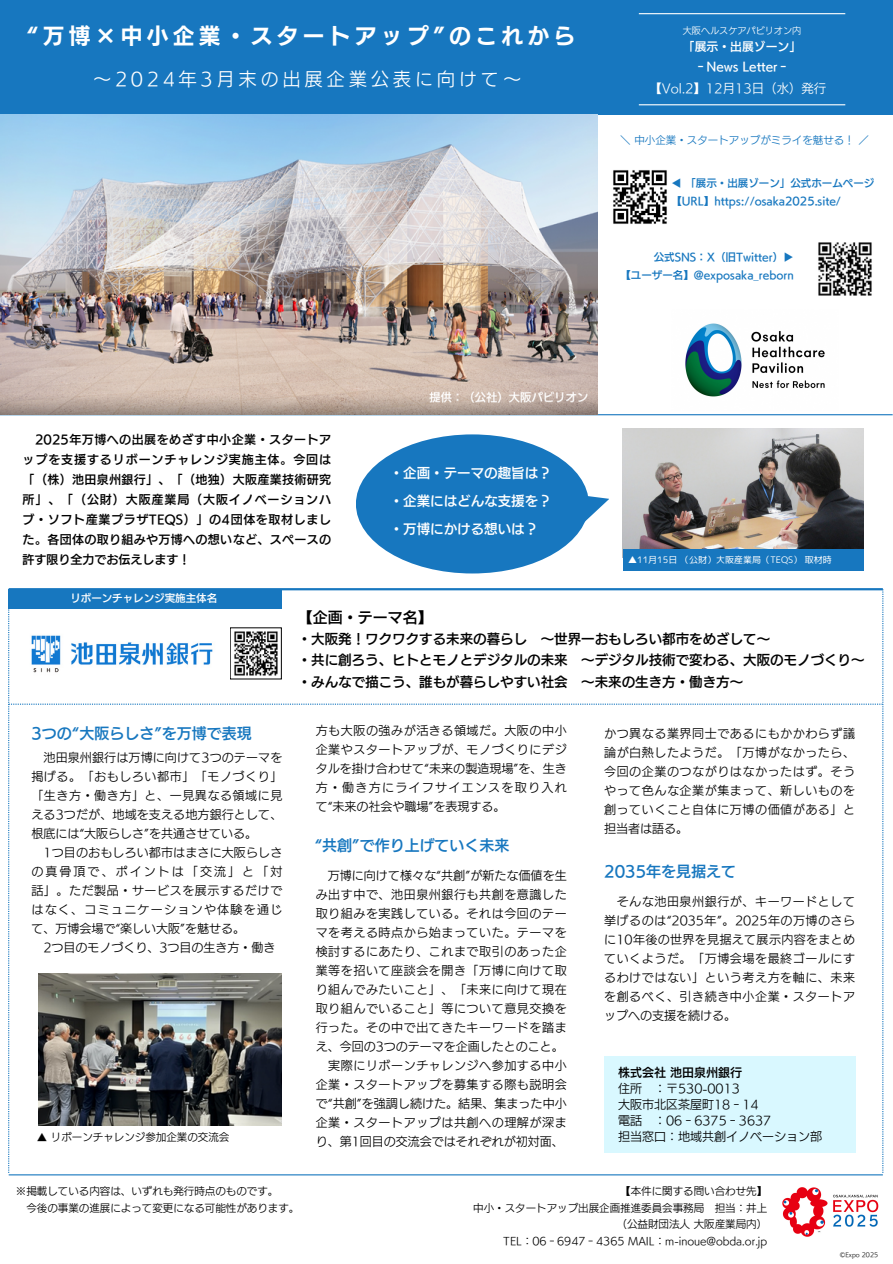
<style>
.page{position:relative;width:893px;height:1264px;background:#fff}
.page>*{position:absolute;margin:0;border:0;box-sizing:border-box;transform-origin:0 0}
.t1{font:21.75px "Canva UD Kakugo Large Pr 6 N B";letter-spacing:.195em;color:#fff}
.t2{font:18.45px "Canva UD Kakugo Small Pr 6 N R";letter-spacing:.195em;color:#fff}
.t3{font:15px "Canva UD Kakugo Large Pr 6 N DB";color:#1777bf}
.t4{font:15px "Canva UD Kakugo Large Pr 6 N DB";color:#000}
.t5{font:13.5px "Canva UD Kakugo Large Pr 6 N DB";color:#000}
.t6{font:13.5px "Canva UD Kakugo Large Pr 6 N DB";color:#fff}
.t7{font:12.45px "Canva UD Kakugo Large Pr 6 N R";color:#fff}
.t8{font:12px/19px "Canva UD Kakugo Large Pr 6 N R";letter-spacing:.05em;color:#000;text-align:justify}
.t9{font:12px/20px "Canva UD Kakugo Large Pr 6 N DB";letter-spacing:.03em;color:#000;text-align:justify}
.t10{font:12px "Canva UD Kakugo Large Pr 6 N R";color:#000}
.t11{font:12px "Canva UD Kakugo Large Pr 6 N DB";color:#000}
.t12{font:11.85px "Canva UD Kakugo Large Pr 6 N DB";color:#fff}
.t13{font:10.5px "Canva UD Kakugo Large Pr 6 N R";color:#000}
.t14{font:10.5px "Canva UD Kakugo Large Pr 6 N DB";color:#1777bf}
.t15{font:10.5px "Canva UD Kakugo Large Pr 6 N R";color:#1777bf}
.t16{font:10.5px "Canva UD Kakugo Large Pr 6 N DB";color:#fefefe}
.t17{font:9.15px "Canva UD Kakugo Large Pr 6 N R";color:#fff}
.t18{font:9px "rounded mplus 1 p regular";color:#fff}
.t19{font:6px "Canva UD Kakugo Large Pr 6 N R";color:#000}
</style>
<div class="page">
<div style="left:0;top:0;width:892px;height:115px;background:#1777bf"></div>
<hr style="left:638px;top:104px;width:207px;height:1px;background:#fff">
<img style="left:622px;top:428px;width:241px;height:121px">
<hr style="left:0;top:414px;width:892px;height:1px;background:#1777bf">
<hr style="left:638px;top:13px;width:207px;height:1px;background:#fff">
<img style="left:818px;top:242px;width:54px;height:54px">
<img style="left:613px;top:170px;width:54px;height:54px">
<img style="left:685px;top:323px;width:140px;height:74px">
<div style="left:622px;top:549px;width:241px;height:21px;background:#1777bf"></div>
<img style="left:0;top:114px;width:597px;height:300px">
<hr style="left:9px;top:588px;width:873px;height:2px;background:#1777bf">
<img style="left:782px;top:1187px;width:96px;height:50px">
<hr style="left:9px;top:1174px;width:873px;height:1px;background:#1777bf">
<div style="left:356px;top:434px;width:232px;height:139px;background:#1777bf;border-radius:50%"></div>
<svg style="left:583px;top:494px;width:26px;height:30px"></svg>
<svg style="left:8px;top:589px;width:875px;height:583px"></svg>
<img style="left:39px;top:973px;width:242px;height:152px">
<img style="left:232px;top:628px;width:50px;height:51px">
<div style="left:9px;top:589px;width:273px;height:19px;background:#1777bf"></div>
<p class="t1" style="left:26px;top:25px;width:550px">“万博×中小企業・スタートアップ”のこれから</p>
<p class="t2" style="left:93px;top:69px;width:427px">～ 2024年3月末の出展企業公表に向けて～</p>
<p class="t17" style="left:682px;top:26px;width:120px">大阪ヘルスケアパビリオン内</p>
<p class="t12" style="left:683px;top:41px;width:120px">「展示・出展ゾーン」</p>
<p class="t12" style="left:694px;top:60px;width:96px">‐News Letter‐</p>
<p class="t7" style="left:649px;top:82px;width:178px">【Vol.2】12月 13日（水）発行</p>
<p class="t15" style="left:620px;top:134px;width:250px">＼中小企業・スタートアップがミライを魅せる！／</p>
<p class="t14" style="left:671px;top:178px;width:204px">◀ 「展示・出展ゾーン」公式ホームページ</p>
<p class="t14" style="left:671px;top:195px;width:171px">【URL】https://osaka2025.site/</p>
<p class="t14" style="left:653px;top:252px;width:142px">公式SNS：X（旧Twitter）▶</p>
<p class="t14" style="left:620px;top:269px;width:175px">【ユーザー名】@exposaka_reborn</p>
<p class="t9" style="left:23px;top:430px;width:310px;text-indent:12px">2025年万博への出展をめざす中小企業・スタートアップを支援するリボーンチャレンジ実施主体。今回は「（株）池田泉州銀行」、「（地独）大阪産業技術研究所」、「（公財）大阪産業局（大阪イノベーションハブ・ソフト産業プラザTEQS）」の4団体を取材しました。各団体の取り組みや万博への想いなど、スペースの許す限り全力でお伝えします！</p>
<p class="t16" style="left:70px;top:592px;width:148px">リボーンチャレンジ実施主体名</p>
<p class="t6" style="left:390px;top:466px;width:163px">・企画・テーマの趣旨は？</p>
<p class="t6" style="left:390px;top:494px;width:163px">・企業にはどんな支援を？</p>
<p class="t6" style="left:390px;top:522px;width:150px">・万博にかける想いは？</p>
<p class="t18" style="left:628px;top:553px;width:205px">▲11月15日（公財）大阪産業局（TEQS）取材時</p>
<p class="t3" style="left:31px;top:725px;width:222px">3つの“大阪らしさ”を万博で表現</p>
<p class="t8" style="left:31px;top:747px;width:252px;text-indent:12px">池田泉州銀行は万博に向けて3つのテーマを掲げる。「おもしろい都市」「モノづくり」「生き方・働き方」と、一見異なる領域に見える3つだが、地域を支える地方銀行として、根底には“大阪らしさ”を共通させている。</p>
<p class="t8" style="left:31px;top:842px;width:252px;text-indent:12px">1つ目のおもしろい都市はまさに大阪らしさの真骨頂で、ポイントは「交流」と「対話」。ただ製品・サービスを展示するだけではなく、コミュニケーションや体験を通じて、万博会場で“楽しい大阪”を魅せる。</p>
<p class="t10" style="left:43px;top:941px;width:234px">2つ目のモノづくり、3つ目の生き方・働き</p>
<p class="t13" style="left:37px;top:1131px;width:194px">▲ リボーンチャレンジ参加企業の交流会</p>
<p class="t4" style="left:298px;top:609px;width:136px">【企画・テーマ名】</p>
<p class="t5" style="left:298px;top:632px;width:472px">・大阪発！ワクワクする未来の暮らし ～世界一おもしろい都市をめざして～</p>
<p class="t5" style="left:298px;top:653px;width:567px">・共に創ろう、ヒトとモノとデジタルの未来 ～デジタル技術で変わる、大阪のモノづくり～</p>
<p class="t5" style="left:298px;top:675px;width:445px">・みんなで描こう、誰もが暮らしやすい社会 ～未来の生き方・働き方～</p>
<p class="t8" style="left:316px;top:721px;width:252px">方も大阪の強みが活きる領域だ。大阪の中小企業やスタートアップが、モノづくりにデジタルを掛け合わせて“未来の製造現場”を、生き方・働き方にライフサイエンスを取り入れて“未来の社会や職場”を表現する。</p>
<p class="t8" style="left:604px;top:723px;width:252px">かつ異なる業界同士であるにもかかわらず議論が白熱したようだ。「万博がなかったら、今回の企業のつながりはなかったはず。そうやって色んな企業が集まって、新しいものを創っていくこと自体に万博の価値がある」と担当者は語る。</p>
<p class="t3" style="left:315px;top:837px;width:196px">“共創”で作り上げていく未来</p>
<p class="t8" style="left:316px;top:865px;width:252px;text-indent:12px">万博に向けて様々な“共創”が新たな価値を生み出す中で、池田泉州銀行も共創を意識した取り組みを実践している。それは今回のテーマを考える時点から始まっていた。テーマを検討するにあたり、これまで取引のあった企業等を招いて座談会を開き「万博に向けて取り組んでみたいこと」、「未来に向けて現在取り組んでいること」等について意見交換を行った。その中で出てきたキーワードを踏まえ、今回の3つのテーマを企画したとのこと。</p>
<p class="t8" style="left:316px;top:1055px;width:252px;text-indent:13px">実際にリボーンチャレンジへ参加する中小企業・スタートアップを募集する際も説明会で“共創”を強調し続けた。結果、集まった中小企業・スタートアップは共創への理解が深まり、第1回目の交流会ではそれぞれが初対面、</p>
<p class="t3" style="left:604px;top:863px;width:134px">2035年を見据えて</p>
<p class="t8" style="left:604px;top:891px;width:252px;text-indent:13px">そんな池田泉州銀行が、キーワードとして挙げるのは“2035年”。2025年の万博のさらに10年後の世界を見据えて展示内容をまとめていくようだ。「万博会場を最終ゴールにするわけではない」という考え方を軸に、未来を創るべく、引き続き中小企業・スタートアップへの支援を続ける。</p>
<p class="t11" style="left:618px;top:1066px;width:125px">株式会社池田泉州銀行</p>
<p class="t10" style="left:618px;top:1082px;width:123px">住所 ：〒530-0013</p>
<p class="t10" style="left:618px;top:1098px;width:142px">大阪市北区茶屋町18‐14</p>
<p class="t10" style="left:618px;top:1114px;width:155px">電話 ：06‐6375‐3637</p>
<p class="t10" style="left:618px;top:1130px;width:205px">担当窓口：地域共創イノベーション部</p>
<p class="t13" style="left:16px;top:1185px;width:264px">※掲載している内容は、いずれも発行時点のものです。</p>
<p class="t13" style="left:26px;top:1202px;width:274px">今後の事業の進展によって変更になる可能性があります。</p>
<p class="t13" style="left:620px;top:1185px;width:148px">【本件に関する問い合わせ先】</p>
<p class="t13" style="left:473px;top:1202px;width:295px">中小・スタートアップ出展企画推進委員会事務局 担当：井上</p>
<p class="t13" style="left:616px;top:1218px;width:152px">（公益財団法人大阪産業局内）</p>
<p class="t13" style="left:503px;top:1235px;width:265px">TEL：06‐6947‐4365 MAIL：m-inoue@obda.or.jp</p>
<p class="t19" style="left:839px;top:1252px;width:40px">©Expo 2025</p>
</div>
